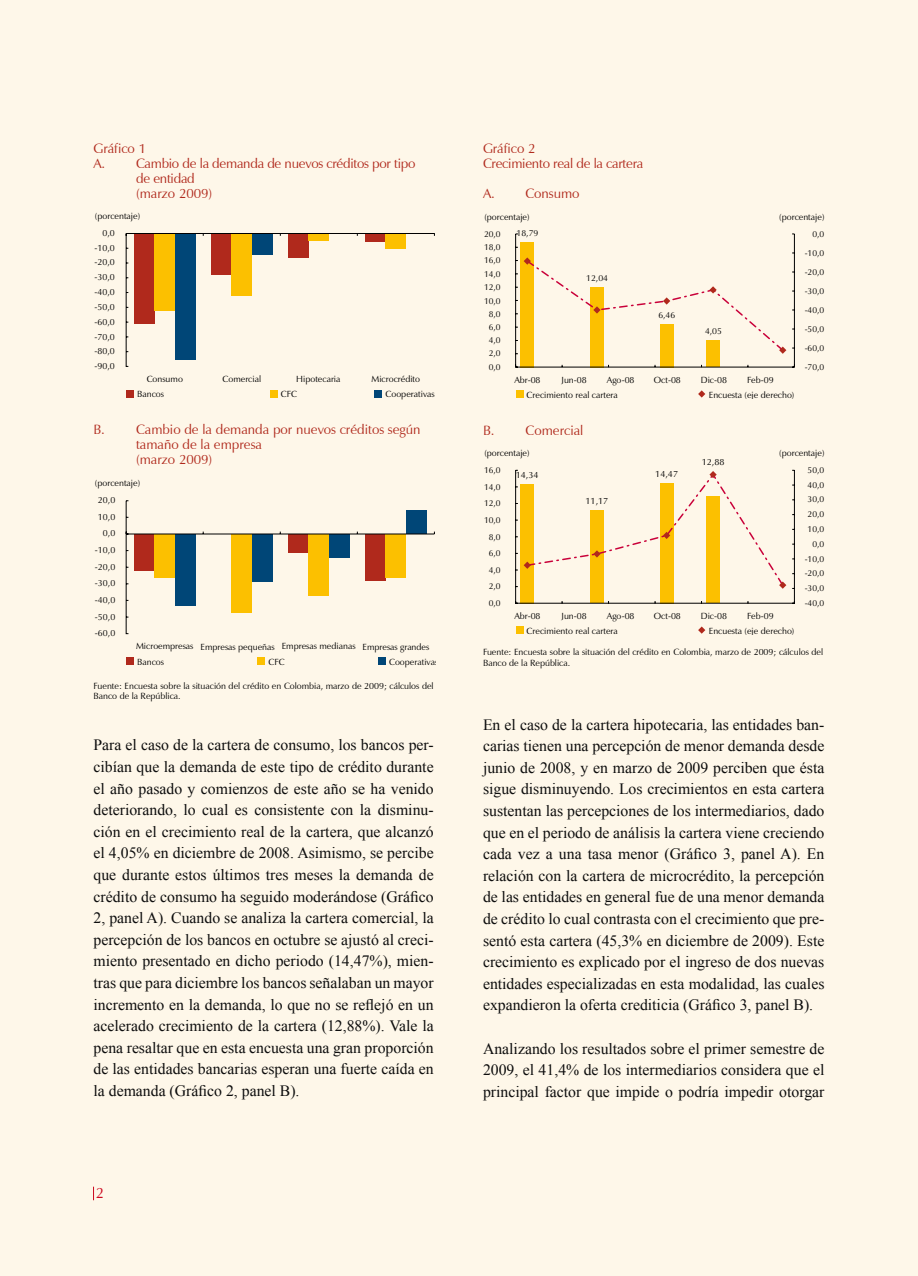
<style>
.page{position:relative;width:918px;height:1276px;background:#fff}
.page>*{position:absolute;margin:0;border:0;box-sizing:border-box;transform-origin:0 0}
.t1{font:15.75px/21.6px "Times New Roman";color:#0d0d0d;text-align:justify}
.t2{font:13.5px/15px "Zapf Humanist 601 BT";color:#b0291c}
.t3{font:13.5px/15px "Zapf Humanist 601 BT";letter-spacing:-.02em;color:#b0291c}
.t4{font:9px/10.8px "Zapf Humanist 601 BT";color:#000}
.t5{font:8.7px "Zapf Humanist 601 BT";color:#000}
</style>
<div class="page">
<div style="left:0;top:0;width:917px;height:1276px;background:#fef7e9"></div>
<div style="left:375px;top:390px;width:7px;height:8px;background:#004677"></div>
<div style="left:126px;top:390px;width:8px;height:8px;background:#b0291c"></div>
<svg style="left:126px;top:233px;width:309px;height:134px"></svg>
<div style="left:270px;top:390px;width:8px;height:8px;background:#fcc000"></div>
<svg style="left:126px;top:500px;width:309px;height:134px"></svg>
<div style="left:378px;top:657px;width:8px;height:8px;background:#004677"></div>
<div style="left:126px;top:657px;width:8px;height:8px;background:#b0291c"></div>
<div style="left:258px;top:657px;width:7px;height:8px;background:#fcc000"></div>
<div style="left:516px;top:390px;width:7px;height:8px;background:#fcc000"></div>
<svg style="left:698px;top:390px;width:7px;height:7px"></svg>
<svg style="left:515px;top:233px;width:280px;height:135px"></svg>
<div style="left:516px;top:626px;width:7px;height:8px;background:#fcc000"></div>
<svg style="left:515px;top:470px;width:280px;height:134px"></svg>
<svg style="left:698px;top:626px;width:7px;height:8px"></svg>
<svg style="left:93px;top:1186px;width:1px;height:14px"></svg>
<p class="t2" style="left:94px;top:141px;width:50px">Gráfico 1</p>
<p class="t3" style="left:94px;top:156px;width:323px">A. Cambio de la demanda de nuevos créditos por tipo</p>
<p class="t3" style="left:136px;top:171px;width:60px">de entidad</p>
<p class="t2" style="left:136px;top:186px;width:78px">(marzo 2009)</p>
<p class="t3" style="left:483px;top:141px;width:162px">Gráfico 2<br>Crecimiento real de la cartera</p>
<p class="t2" style="left:483px;top:186px;width:98px">A. Consumo</p>
<p class="t4" style="left:103px;top:208px;width:39px;line-height:16.8px;text-indent:-8px">(porcentaje)<br>0,0</p>
<p class="t4" style="left:95px;top:243px;width:22px">-10,0</p>
<p class="t4" style="left:95px;top:258px;width:22px">-20,0</p>
<p class="t4" style="left:95px;top:273px;width:22px">-30,0</p>
<p class="t4" style="left:95px;top:287px;width:22px">-40,0</p>
<p class="t4" style="left:95px;top:302px;width:22px">-50,0</p>
<p class="t4" style="left:95px;top:317px;width:22px">-60,0</p>
<p class="t4" style="left:95px;top:332px;width:22px">-70,0</p>
<p class="t4" style="left:95px;top:347px;width:22px">-80,0</p>
<p class="t4" style="left:484px;top:212px;width:47px">(porcentaje)</p>
<p class="t4" style="left:779px;top:212px;width:47px">(porcentaje)</p>
<p class="t5" style="left:484px;top:228px;width:18px">20,0</p>
<p class="t5" style="left:484px;top:241px;width:18px">18,0</p>
<p class="t5" style="left:484px;top:255px;width:18px">16,0</p>
<p class="t5" style="left:484px;top:268px;width:18px">14,0</p>
<p class="t5" style="left:484px;top:281px;width:18px">12,0</p>
<p class="t5" style="left:484px;top:295px;width:18px">10,0</p>
<p class="t5" style="left:489px;top:308px;width:13px">8,0</p>
<p class="t5" style="left:489px;top:321px;width:13px">6,0</p>
<p class="t5" style="left:489px;top:334px;width:13px">4,0</p>
<p class="t5" style="left:489px;top:348px;width:13px">2,0</p>
<p class="t5" style="left:517px;top:227px;width:23px">18,79</p>
<p class="t5" style="left:812px;top:228px;width:13px">0,0</p>
<p class="t5" style="left:586px;top:272px;width:23px">12,04</p>
<p class="t5" style="left:658px;top:309px;width:19px">6,46</p>
<p class="t5" style="left:705px;top:325px;width:19px">4,05</p>
<p class="t5" style="left:805px;top:247px;width:21px">-10,0</p>
<p class="t5" style="left:805px;top:266px;width:21px">-20,0</p>
<p class="t5" style="left:805px;top:285px;width:21px">-30,0</p>
<p class="t5" style="left:805px;top:304px;width:21px">-40,0</p>
<p class="t5" style="left:805px;top:323px;width:21px">-50,0</p>
<p class="t5" style="left:805px;top:342px;width:21px">-60,0</p>
<p class="t4" style="left:95px;top:361px;width:22px">-90,0</p>
<p class="t5" style="left:489px;top:361px;width:13px">0,0</p>
<p class="t5" style="left:805px;top:361px;width:21px">-70,0</p>
<p class="t4" style="left:147px;top:374px;width:38px">Consumo</p>
<p class="t4" style="left:223px;top:375px;width:40px">Comercial</p>
<p class="t4" style="left:296px;top:374px;width:46px">Hipotecaria</p>
<p class="t4" style="left:386px;top:373px;width:51px;line-height:14.9px;text-indent:-14px">Microcrédito<br>Cooperativas</p>
<p class="t4" style="left:281px;top:390px;width:18px">CFC</p>
<p class="t4" style="left:137px;top:390px;width:28px">Bancos</p>
<p class="t4" style="left:514px;top:375px;width:28px">Abr-08</p>
<p class="t4" style="left:562px;top:375px;width:27px">Jun-08</p>
<p class="t4" style="left:607px;top:375px;width:29px">Ago-08</p>
<p class="t4" style="left:654px;top:375px;width:29px">Oct-08</p>
<p class="t4" style="left:701px;top:375px;width:28px">Dic-08</p>
<p class="t4" style="left:747px;top:375px;width:28px">Feb-09</p>
<p class="t4" style="left:527px;top:390px;width:93px">Crecimiento real cartera</p>
<p class="t4" style="left:709px;top:390px;width:87px">Encuesta (eje derecho)</p>
<p class="t2" style="left:136px;top:422px;width:286px;text-indent:-43px">B. Cambio de la demanda por nuevos créditos según tamaño de la empresa<br>(marzo 2009)</p>
<p class="t4" style="left:95px;top:478px;width:47px">(porcentaje)</p>
<p class="t2" style="left:483px;top:423px;width:102px">B. Comercial</p>
<p class="t4" style="left:484px;top:448px;width:47px">(porcentaje)</p>
<p class="t5" style="left:484px;top:464px;width:18px">16,0</p>
<p class="t5" style="left:484px;top:481px;width:18px">14,0</p>
<p class="t4" style="left:516px;top:470px;width:24px">14,34</p>
<p class="t4" style="left:655px;top:469px;width:24px">14,47</p>
<p class="t4" style="left:702px;top:457px;width:24px">12,88</p>
<p class="t4" style="left:779px;top:448px;width:47px">(porcentaje)</p>
<p class="t5" style="left:808px;top:464px;width:18px">50,0</p>
<p class="t5" style="left:808px;top:479px;width:18px">40,0</p>
<p class="t4" style="left:98px;top:495px;width:19px">20,0</p>
<p class="t5" style="left:484px;top:497px;width:18px">12,0</p>
<p class="t4" style="left:586px;top:497px;width:24px">11,17</p>
<p class="t5" style="left:808px;top:493px;width:18px">30,0</p>
<p class="t4" style="left:98px;top:512px;width:19px">10,0</p>
<p class="t4" style="left:103px;top:529px;width:14px">0,0</p>
<p class="t4" style="left:95px;top:545px;width:22px">-10,0</p>
<p class="t4" style="left:95px;top:562px;width:22px">-20,0</p>
<p class="t5" style="left:484px;top:514px;width:18px">10,0</p>
<p class="t5" style="left:489px;top:531px;width:13px">8,0</p>
<p class="t5" style="left:808px;top:508px;width:18px">20,0</p>
<p class="t5" style="left:808px;top:523px;width:18px">10,0</p>
<p class="t5" style="left:812px;top:538px;width:13px">0,0</p>
<p class="t5" style="left:489px;top:547px;width:13px">6,0</p>
<p class="t5" style="left:805px;top:553px;width:21px">-10,0</p>
<p class="t5" style="left:489px;top:564px;width:13px">4,0</p>
<p class="t5" style="left:805px;top:567px;width:21px">-20,0</p>
<p class="t4" style="left:95px;top:579px;width:22px">-30,0</p>
<p class="t5" style="left:489px;top:580px;width:13px">2,0</p>
<p class="t5" style="left:805px;top:582px;width:21px">-30,0</p>
<p class="t4" style="left:95px;top:595px;width:22px">-40,0</p>
<p class="t5" style="left:489px;top:597px;width:13px">0,0</p>
<p class="t5" style="left:805px;top:597px;width:21px">-40,0</p>
<p class="t4" style="left:95px;top:612px;width:22px">-50,0</p>
<p class="t4" style="left:514px;top:611px;width:28px">Abr-08</p>
<p class="t4" style="left:562px;top:611px;width:27px">Jun-08</p>
<p class="t4" style="left:607px;top:611px;width:29px">Ago-08</p>
<p class="t4" style="left:654px;top:611px;width:29px">Oct-08</p>
<p class="t4" style="left:701px;top:611px;width:28px">Dic-08</p>
<p class="t4" style="left:747px;top:611px;width:28px">Feb-09</p>
<p class="t4" style="left:95px;top:629px;width:22px">-60,0</p>
<p class="t4" style="left:527px;top:626px;width:93px">Crecimiento real cartera</p>
<p class="t4" style="left:709px;top:626px;width:87px">Encuesta (eje derecho)</p>
<p class="t4" style="left:389px;top:640px;width:51px;line-height:14.9px;text-indent:-253px">Microempresas Empresas pequeñas Empresas medianas Empresas grandes<br>Cooperativas</p>
<p class="t4" style="left:137px;top:657px;width:28px">Bancos</p>
<p class="t4" style="left:268px;top:657px;width:18px">CFC</p>
<p class="t4" style="left:483px;top:647px;width:342px">Fuente: Encuesta sobre la situación del crédito en Colombia, marzo de 2009; cálculos del<br>Banco de la República.</p>
<p class="t4" style="left:94px;top:680px;width:342px">Fuente: Encuesta sobre la situación del crédito en Colombia, marzo de 2009; cálculos del<br>Banco de la República.</p>
<p class="t1" style="left:94px;top:734px;width:342px">Para el caso de la cartera de consumo, los bancos per&shy;cibían que la demanda de este tipo de crédito durante el año pasado y comienzos de este año se ha venido deteriorando, lo cual es consistente con la disminu&shy;ción en el crecimiento real de la cartera, que alcanzó el 4,05% en diciembre de 2008. Asimismo, se percibe que durante estos últimos tres meses la demanda de crédito de consumo ha seguido moderándose (Gráfico 2, panel A). Cuando se analiza la cartera comercial, la percepción de los bancos en octubre se ajustó al creci&shy;miento presentado en dicho periodo (14,47%), mien&shy;tras que para diciembre los bancos señalaban un mayor incremento en la demanda, lo que no se reflejó en un acelerado crecimiento de la cartera (12,88%). Vale la pena resaltar que en esta encuesta una gran proporción de las entidades bancarias esperan una fuerte caída en la demanda (Gráfico 2, panel B).</p>
<p class="t1" style="left:483px;top:713px;width:343px">En el caso de la cartera hipotecaria, las entidades ban&shy;carias tienen una percepción de menor demanda desde junio de 2008, y en marzo de 2009 perciben que ésta sigue disminuyendo. Los crecimientos en esta cartera sustentan las percepciones de los intermediarios, dado que en el periodo de análisis la cartera viene creciendo cada vez a una tasa menor (Gráfico 3, panel A). En relación con la cartera de microcrédito, la percepción de las entidades en general fue de una menor demanda de crédito lo cual contrasta con el crecimiento que pre&shy;sentó esta cartera (45,3% en diciembre de 2009). Este crecimiento es explicado por el ingreso de dos nuevas entidades especializadas en esta modalidad, las cuales expandieron la oferta crediticia (Gráfico 3, panel B).</p>
<p class="t1" style="left:483px;top:1037px;width:343px">Analizando los resultados sobre el primer semestre de 2009, el 41,4% de los intermediarios considera que el principal factor que impide o podría impedir otorgar</p>
</div>
